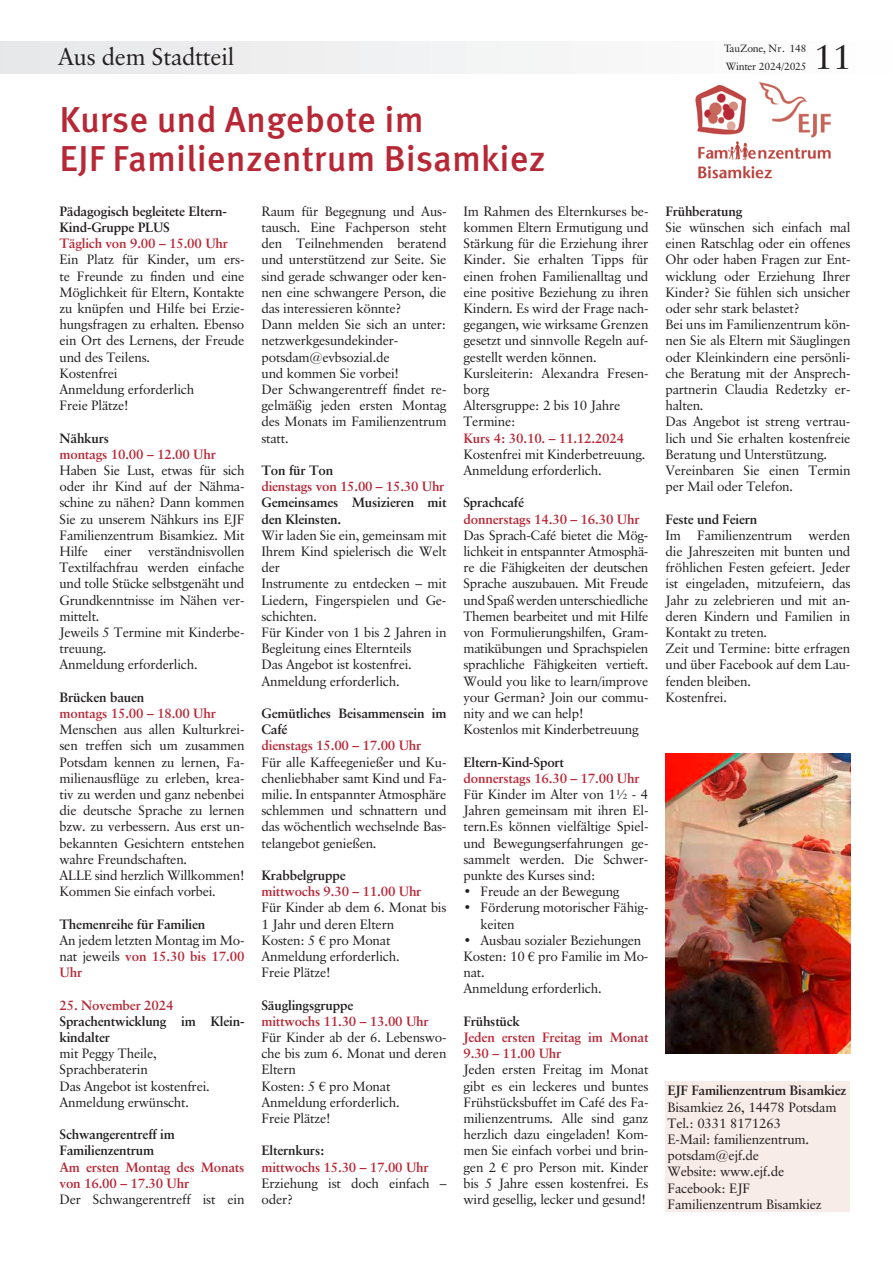
<style>
.page{position:relative;width:893px;height:1263px;background:#fff}
.page>*{position:absolute;margin:0;border:0;box-sizing:border-box;transform-origin:0 0}
.t1{font:500 36px/39.5px "Meta OT";letter-spacing:.005em;color:#b72837}
.t2{font:34.5px "Classical Garamond BT";color:#231f20}
.t3{font:24px "Classical Garamond BT";letter-spacing:-.01em;color:#231f20}
.t4{font:13.5px/16.2px "Classical Garamond BT";letter-spacing:-.015em;color:#231f20}
.t5{font:700 13.5px/16.2px "Classical Garamond BT";letter-spacing:-.015em;color:#231f20}
.t6{font:700 13.5px/16.2px "Classical Garamond BT";letter-spacing:-.015em;color:#b72837}
.t7{font:10.5px "Classical Garamond BT";letter-spacing:-.02em;color:#231f20}
.s1{font-weight:700;color:#b72837}
.s2{font-family:"Times New Roman"}
</style>
<div class="page">
<div style="left:0;top:41px;width:893px;height:33px;background:#f2f3f4"></div>
<hr style="left:0;top:41px;width:1px;height:33px;background:#e6e7e9">
<div style="left:665px;top:1081px;width:185px;height:131px;background:#f8ece8"></div>
<img style="left:695px;top:82px;width:136px;height:97px">
<img style="left:665px;top:754px;width:185px;height:299px">
<h3 class="t3" style="left:58px;top:42px;width:178px">Aus dem Stadtteil</h3>
<h1 class="t1" style="left:60px;top:100px;width:488px">Kurse und Angebote im<br>EJF Familienzentrum Bisamkiez</h1>
<p class="t5" style="left:60px;top:203px;width:169px">Pädagogisch begleitete Eltern-<br>Kind-Gruppe PLUS</p>
<p class="t6" style="left:60px;top:235px;width:170px">Täglich von 9.00 – 15.00 Uhr</p>
<p class="t4" style="left:60px;top:251px;width:186px">Ein Platz für Kinder, um ers&shy;te Freunde zu finden und eine<br>Möglichkeit für Eltern, Kontakte zu knüpfen und Hilfe bei Erzie&shy;hungsfragen zu erhalten. Ebenso ein Ort des Lernens, der Freude und des Teilens.<br>Kostenfrei<br>Anmeldung erforderlich<br>Freie Plätze!</p>
<p class="t5" style="left:60px;top:430px;width:51px">Nähkurs</p>
<p class="t6" style="left:60px;top:446px;width:158px">montags 10.00 – 12.00 Uhr</p>
<p class="t4" style="left:60px;top:462px;width:186px">Haben Sie Lust, etwas für sich oder ihr Kind auf der Nähma&shy;schine zu nähen? Dann kommen<br>Sie zu unserem Nähkurs ins EJF<br>Familienzentrum Bisamkiez. Mit<br>Hilfe einer verständnisvollen<br>Textilfachfrau werden einfache und tolle Stücke selbstgenäht und<br>Grundkenntnisse im Nähen ver&shy;mittelt.<br>Jeweils 5 Termine mit Kinderbe&shy;treuung.<br>Anmeldung erforderlich.</p>
<p class="t5" style="left:60px;top:689px;width:86px">Brücken bauen</p>
<p class="t6" style="left:60px;top:705px;width:158px">montags 15.00 – 18.00 Uhr</p>
<p class="t4" style="left:60px;top:721px;width:186px">Menschen aus allen Kulturkrei&shy;sen treffen sich um zusammen<br>Potsdam kennen zu lernen, Fa&shy;milienausflüge zu erleben, krea&shy;tiv zu werden und ganz nebenbei die deutsche Sprache zu lernen bzw. zu verbessern. Aus erst un&shy;bekannten Gesichtern entstehen wahre Freundschaften.<br>ALLE sind herzlich Willkommen!<br>Kommen Sie einfach vorbei.</p>
<p class="t5" style="left:60px;top:916px;width:147px">Themenreihe für Familien</p>
<p class="t4" style="left:60px;top:932px;width:186px;text-align:justify">An jedem letzten Montag im Mo&shy;nat jeweils <span class="s1">von 15.30 bis 17.00<br>Uhr</span></p>
<p class="t6" style="left:60px;top:997px;width:116px">25. November 2024</p>
<p class="t5" style="left:60px;top:1013px;width:186px">Sprachentwicklung im Klein&shy;kindalter</p>
<p class="t4" style="left:60px;top:1045px;width:152px">mit Peggy Theile,<br>Sprachberaterin<br>Das Angebot ist kostenfrei.<br>Anmeldung erwünscht.</p>
<p class="t5" style="left:60px;top:1126px;width:117px">Schwangerentreff im<br>Familienzentrum</p>
<p class="t6" style="left:60px;top:1159px;width:186px">Am ersten Montag des Monats von 16.00 – 17.30 Uhr</p>
<p class="t4" style="left:60px;top:1191px;width:186px">Der Schwangerentreff ist ein</p>
<p class="t4" style="left:262px;top:203px;width:186px">Raum für Begegnung und Aus&shy;tausch. Eine Fachperson steht den Teilnehmenden beratend und unterstützend zur Seite. Sie sind gerade schwanger oder ken&shy;nen eine schwangere Person, die das interessieren könnte?<br>Dann melden Sie sich an unter: netzwerkgesundekinder&shy;potsdam@evbsozial.de<br>und kommen Sie vorbei!<br>Der Schwangerentreff findet re&shy;gelmäßig jeden ersten Montag des Monats im Familienzentrum statt.</p>
<p class="t5" style="left:262px;top:462px;width:73px">Ton für Ton</p>
<p class="t6" style="left:262px;top:478px;width:184px">dienstags von 15.00 – 15.30 Uhr</p>
<p class="t5" style="left:262px;top:494px;width:186px">Gemeinsames Musizieren mit den Kleinsten.</p>
<p class="t4" style="left:262px;top:527px;width:186px">Wir laden Sie ein, gemeinsam mit<br>Ihrem Kind spielerisch die Welt der<br>Instrumente zu entdecken – mit<br>Liedern, Fingerspielen und Ge&shy;schichten.<br>Für Kinder von 1 bis 2 Jahren in<br>Begleitung eines Elternteils<br>Das Angebot ist kostenfrei.<br>Anmeldung erforderlich.</p>
<p class="t5" style="left:262px;top:705px;width:186px">Gemütliches Beisammensein im<br>Café</p>
<p class="t6" style="left:262px;top:737px;width:161px">dienstags 15.00 – 17.00 Uhr</p>
<p class="t4" style="left:262px;top:754px;width:186px;text-align:justify">Für alle Kaffeegenießer und Ku&shy;chenliebhaber samt Kind und Fa&shy;milie. In entspannter Atmosphäre schlemmen und schnattern und das wöchentlich wechselnde Bas&shy;telangebot genießen.</p>
<p class="t5" style="left:262px;top:867px;width:86px">Krabbelgruppe</p>
<p class="t6" style="left:262px;top:883px;width:162px">mittwochs 9.30 – 11.00 Uhr</p>
<p class="t4" style="left:262px;top:899px;width:186px">Für Kinder ab dem 6. Monat bis<br>1 Jahr und deren Eltern<br>Kosten: 5 <span class="s2">€</span> pro Monat<br>Anmeldung erforderlich.<br>Freie Plätze!</p>
<p class="t5" style="left:262px;top:997px;width:93px">Säuglingsgruppe</p>
<p class="t6" style="left:262px;top:1013px;width:169px">mittwochs 11.30 – 13.00 Uhr</p>
<p class="t4" style="left:262px;top:1029px;width:186px">Für Kinder ab der 6. Lebenswo&shy;che bis zum 6. Monat und deren<br>Eltern<br>Kosten: 5 <span class="s2">€</span> pro Monat<br>Anmeldung erforderlich.<br>Freie Plätze!</p>
<p class="t5" style="left:262px;top:1142px;width:65px">Elternkurs:</p>
<p class="t6" style="left:262px;top:1159px;width:169px">mittwochs 15.30 – 17.00 Uhr</p>
<p class="t4" style="left:262px;top:1175px;width:186px">Erziehung ist doch einfach – oder?</p>
<p class="t4" style="left:463px;top:203px;width:186px">Im Rahmen des Elternkurses be&shy;kommen Eltern Ermutigung und<br>Stärkung für die Erziehung ihrer<br>Kinder. Sie erhalten Tipps für einen frohen Familienalltag und eine positive Beziehung zu ihren<br>Kindern. Es wird der Frage nach&shy;gegangen, wie wirksame Grenzen gesetzt und sinnvolle Regeln auf&shy;gestellt werden können.<br>Kursleiterin: Alexandra Fresen&shy;borg<br>Altersgruppe: 2 bis 10 Jahre<br>Termine:</p>
<p class="t6" style="left:463px;top:430px;width:162px">Kurs 4: 30.10. – 11.12.2024</p>
<p class="t4" style="left:463px;top:446px;width:184px">Kostenfrei mit Kinderbetreuung.<br>Anmeldung erforderlich.</p>
<p class="t5" style="left:463px;top:494px;width:62px">Sprachcafé</p>
<p class="t6" style="left:463px;top:511px;width:178px">donnerstags 14.30 – 16.30 Uhr</p>
<p class="t4" style="left:463px;top:527px;width:186px">Das Sprach-Café bietet die Mög&shy;lichkeit in entspannter Atmosphä&shy;re die Fähigkeiten der deutschen<br>Sprache auszubauen. Mit Freude und Spaß werden unterschiedliche<br>Themen bearbeitet und mit Hilfe von Formulierungshilfen, Gram&shy;matikübungen und Sprachspielen sprachliche Fähigkeiten vertieft.<br>Would you like to learn/improve your German? Join our commu&shy;nity and we can help!<br>Kostenlos mit Kinderbetreuung</p>
<p class="t5" style="left:463px;top:754px;width:102px">Eltern-Kind-Sport</p>
<p class="t6" style="left:463px;top:770px;width:178px">donnerstags 16.30 – 17.00 Uhr</p>
<p class="t4" style="left:463px;top:786px;width:186px;text-align:justify">Für Kinder im Alter von 1½ - 4<br>Jahren gemeinsam mit ihren El&shy;tern.Es können vielfältige Spiel&shy;und Bewegungserfahrungen ge&shy;sammelt werden. Die Schwer&shy;punkte des Kurses sind:</p>
<p class="t4" style="left:463px;top:883px;width:158px">• Freude an der Bewegung</p>
<p class="t4" style="left:480px;top:899px;width:169px;text-indent:-17px">• Förderung motorischer Fähig&shy;keiten</p>
<p class="t4" style="left:463px;top:932px;width:186px">• Ausbau sozialer Beziehungen<br>Kosten: 10 <span class="s2">€</span> pro Familie im Mo&shy;nat.<br>Anmeldung erforderlich.</p>
<p class="t5" style="left:463px;top:1013px;width:58px">Frühstück</p>
<p class="t6" style="left:463px;top:1029px;width:186px">Jeden ersten Freitag im Monat<br>9.30 – 11.00 Uhr</p>
<p class="t4" style="left:463px;top:1061px;width:186px;text-align:justify">Jeden ersten Freitag im Monat gibt es ein leckeres und buntes Frühstücksbuffet im Café des Fa&shy;milienzentrums. Alle sind ganz herzlich dazu eingeladen! Kom&shy;men Sie einfach vorbei und brin&shy;gen 2 <span class="s2">€</span> pro Person mit. Kinder bis 5 Jahre essen kostenfrei. Es wird gesellig, lecker und gesund!</p>
<p class="t7" style="left:724px;top:42px;width:84px">TauZone, Nr. 148</p>
<p class="t7" style="left:726px;top:60px;width:83px">Winter 2024/2025</p>
<h2 class="t2" style="left:814px;top:36px;width:39px">11</h2>
<p class="t5" style="left:665px;top:203px;width:78px">Frühberatung</p>
<p class="t4" style="left:665px;top:219px;width:186px">Sie wünschen sich einfach mal einen Ratschlag oder ein offenes<br>Ohr oder haben Fragen zur Ent&shy;wicklung oder Erziehung Ihrer<br>Kinder? Sie fühlen sich unsicher oder sehr stark belastet?<br>Bei uns im Familienzentrum kön&shy;nen Sie als Eltern mit Säuglingen oder Kleinkindern eine persönli&shy;che Beratung mit der Ansprech&shy;partnerin Claudia Redetzky er&shy;halten.<br>Das Angebot ist streng vertrau&shy;lich und Sie erhalten kostenfreie<br>Beratung und Unterstützung.<br>Vereinbaren Sie einen Termin per Mail oder Telefon.</p>
<p class="t5" style="left:665px;top:511px;width:93px">Feste und Feiern</p>
<p class="t4" style="left:665px;top:527px;width:186px">Im Familienzentrum werden die Jahreszeiten mit bunten und fröhlichen Festen gefeiert. Jeder ist eingeladen, mitzufeiern, das<br>Jahr zu zelebrieren und mit an&shy;deren Kindern und Familien in<br>Kontakt zu treten.<br>Zeit und Termine: bitte erfragen und über Facebook auf dem Lau&shy;fenden bleiben.<br>Kostenfrei.</p>
<p class="t5" style="left:668px;top:1082px;width:180px">EJF Familienzentrum Bisamkiez</p>
<p class="t4" style="left:668px;top:1098px;width:170px">Bisamkiez 26, 14478 Potsdam<br>Tel.: 0331 8171263<br>E-Mail: familienzentrum. potsdam@ejf.de<br>Website: www.ejf.de<br>Facebook: EJF<br>Familienzentrum Bisamkiez</p>
</div>
